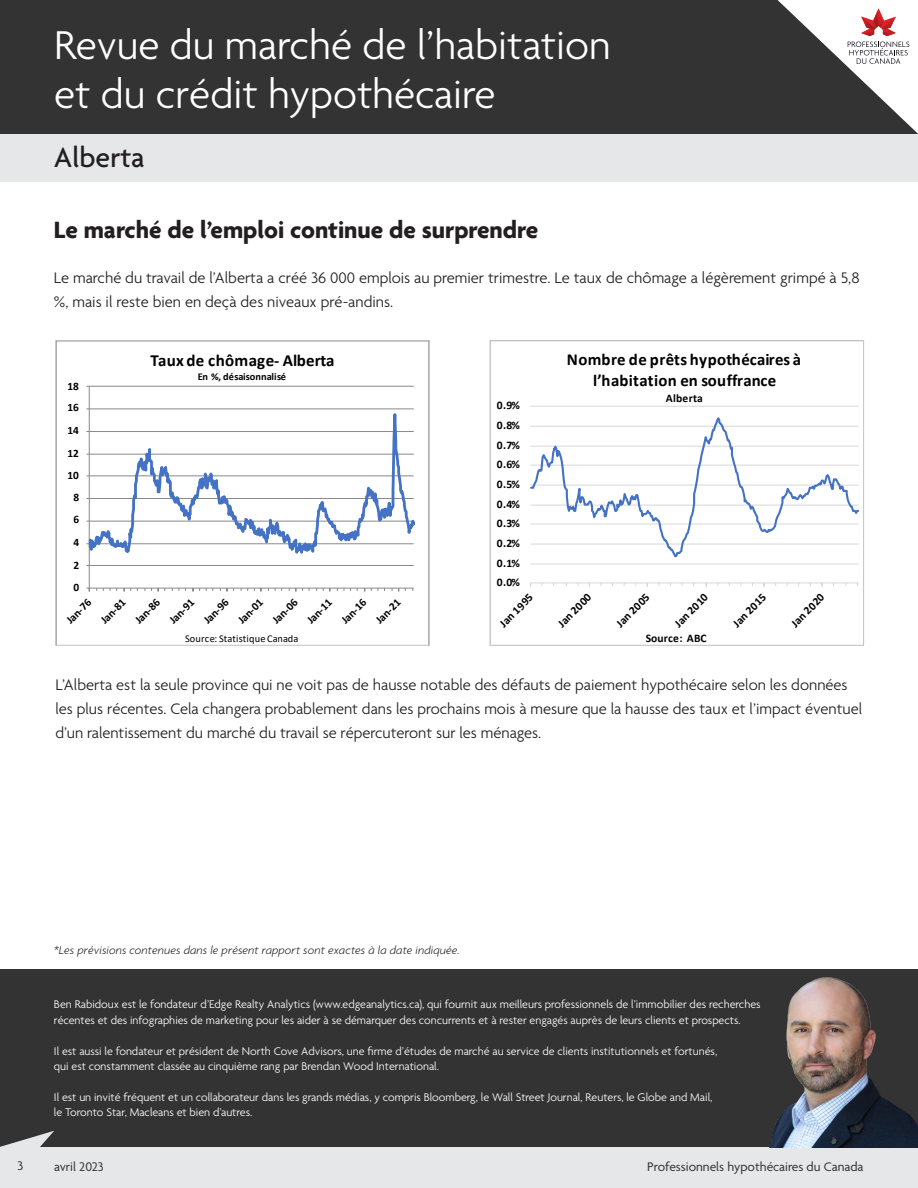
<style>
.page{position:relative;width:918px;height:1188px;background:#fff}
.page>*{position:absolute;margin:0;border:0;box-sizing:border-box;transform-origin:0 0}
.t1{font:300 43.5px "Agenda";color:#fff}
.t2{font:500 30px "Agenda";color:#231f20}
.t3{font:700 25.5px "Agenda";color:#231f20}
.t4{font:700 16.95px "Calibri";letter-spacing:.01em;color:#000}
.t5{font:700 16.8px/21px "Calibri";letter-spacing:.02em;color:#000;text-align:center}
.t6{font:300 16.5px/24px "Agenda";color:#231f20}
.t7{font:13.5px "Agenda";color:#333}
.t8{font:13.5px "Agenda";color:#313232}
.t9{font:300 12px/15.3px "Agenda";color:#fff}
.t10{font:italic 300 12px "Agenda";letter-spacing:.01em;color:#231f20}
.t11{font:700 11.55px "Calibri";letter-spacing:.01em;color:#000}
.t12{font:700 11.25px "Calibri";letter-spacing:-.005em;color:#000}
.t13{font:10.35px "Calibri";letter-spacing:.02em;color:#000}
.t14{font:700 10.35px "Calibri";letter-spacing:.01em;color:#000}
</style>
<div class="page">
<div style="left:0;top:0;width:918px;height:147px;background:#333"></div>
<div style="left:0;top:134px;width:918px;height:47px;background:#e6e7e8"></div>
<svg style="left:778px;top:0;width:140px;height:134px"></svg>
<div style="left:0;top:969px;width:918px;height:195px;background:#333"></div>
<svg style="left:0;top:1131px;width:54px;height:16px"></svg>
<div style="left:0;top:1147px;width:918px;height:41px;background:#e6e7e9"></div>
<img style="left:769px;top:977px;width:149px;height:170px">
<svg style="left:530px;top:405px;width:329px;height:182px"></svg>
<div style="left:490px;top:340px;width:374px;height:306px;border:1px solid #c2c2c2"></div>
<svg style="left:86px;top:385px;width:329px;height:207px"></svg>
<div style="left:55px;top:340px;width:375px;height:306px;border:1px solid #c2c2c2"></div>
<p class="t1" style="left:54px;top:22px;width:558px">Revue du marché de l’habitation</p>
<p class="t1" style="left:54px;top:71px;width:443px">et du crédit hypothécaire</p>
<p class="t2" style="left:54px;top:141px;width:92px">Alberta</p>
<p class="t3" style="left:54px;top:216px;width:486px">Le marché de l’emploi continue de surprendre</p>
<p class="t6" style="left:54px;top:267px;width:807px">Le marché du travail de l’Alberta a créé 36 000 emplois au premier trimestre. Le taux de chômage a légèrement grimpé à 5,8 %, mais il reste bien en deçà des niveaux pré-andins.</p>
<p class="t12" style="left:68px;top:378px;width:13px">18</p>
<p class="t12" style="left:68px;top:400px;width:13px">16</p>
<p class="t12" style="left:68px;top:422px;width:13px">14</p>
<p class="t12" style="left:68px;top:445px;width:13px">12</p>
<p class="t12" style="left:68px;top:467px;width:13px">10</p>
<p class="t12" style="left:73px;top:489px;width:7px">8</p>
<p class="t12" style="left:73px;top:512px;width:7px">6</p>
<p class="t12" style="left:73px;top:534px;width:7px">4</p>
<p class="t12" style="left:73px;top:557px;width:7px">2</p>
<p class="t12" style="left:73px;top:580px;width:7px">0</p>
<p class="t4" style="left:151px;top:348px;width:185px">Taux de chômage- Alberta</p>
<p class="t14" style="left:198px;top:369px;width:90px">En %, désaisonnalisé</p>
<p class="t12" style="left:63px;top:616px;width:32px;rotate:-45deg">Jan-76</p>
<p class="t12" style="left:97px;top:616px;width:32px;rotate:-45deg">Jan-81</p>
<p class="t12" style="left:131px;top:616px;width:32px;rotate:-45deg">Jan-86</p>
<p class="t12" style="left:166px;top:616px;width:32px;rotate:-45deg">Jan-91</p>
<p class="t12" style="left:200px;top:616px;width:32px;rotate:-45deg">Jan-96</p>
<p class="t12" style="left:234px;top:616px;width:32px;rotate:-45deg">Jan-01</p>
<p class="t12" style="left:269px;top:616px;width:32px;rotate:-45deg">Jan-06</p>
<p class="t12" style="left:303px;top:616px;width:32px;rotate:-45deg">Jan-11</p>
<p class="t12" style="left:337px;top:616px;width:32px;rotate:-45deg">Jan-16</p>
<p class="t12" style="left:372px;top:616px;width:32px;rotate:-45deg">Jan-21</p>
<p class="t11" style="left:497px;top:397px;width:25px">0.9%</p>
<p class="t11" style="left:497px;top:417px;width:25px">0.8%</p>
<p class="t11" style="left:497px;top:437px;width:25px">0.7%</p>
<p class="t11" style="left:497px;top:456px;width:25px">0.6%</p>
<p class="t11" style="left:497px;top:476px;width:25px">0.5%</p>
<p class="t11" style="left:497px;top:496px;width:25px">0.4%</p>
<p class="t11" style="left:497px;top:515px;width:25px">0.3%</p>
<p class="t11" style="left:497px;top:535px;width:25px">0.2%</p>
<p class="t11" style="left:497px;top:555px;width:25px">0.1%</p>
<p class="t11" style="left:497px;top:574px;width:25px">0.0%</p>
<p class="t5" style="left:567px;top:348px;width:236px">Nombre de prêts hypothécaires à l’habitation en souffrance</p>
<p class="t11" style="left:666px;top:390px;width:39px">Alberta</p>
<p class="t11" style="left:496px;top:619px;width:43px;rotate:-45deg">Jan 1995</p>
<p class="t11" style="left:554px;top:619px;width:43px;rotate:-45deg">Jan 2000</p>
<p class="t11" style="left:612px;top:619px;width:43px;rotate:-45deg">Jan 2005</p>
<p class="t11" style="left:671px;top:619px;width:43px;rotate:-45deg">Jan 2010</p>
<p class="t11" style="left:729px;top:619px;width:43px;rotate:-45deg">Jan 2015</p>
<p class="t11" style="left:787px;top:619px;width:43px;rotate:-45deg">Jan 2020</p>
<p class="t11" style="left:646px;top:630px;width:62px">Source: ABC</p>
<p class="t6" style="left:56px;top:674px;width:808px">L’Alberta est la seule province qui ne voit pas de hausse notable des défauts de paiement hypothécaire selon les données les plus récentes. Cela changera probablement dans les prochains mois à mesure que la hausse des taux et l’impact éventuel d’un ralentissement du marché du travail se répercuteront sur les ménages.</p>
<p class="t13" style="left:185px;top:632px;width:115px">Source: Statistique Canada</p>
<p class="t10" style="left:54px;top:943px;width:407px">*Les prévisions contenues dans le présent rapport sont exactes à la date indiquée.</p>
<p class="t9" style="left:54px;top:998px;width:708px">Ben Rabidoux est le fondateur d’Edge Realty Analytics (www.edgeanalytics.ca), qui fournit aux meilleurs professionnels de l’immobilier des recherches récentes et des infographies de marketing pour les aider à se démarquer des concurrents et à rester engagés auprès de leurs clients et prospects.</p>
<p class="t9" style="left:54px;top:1044px;width:665px">Il est aussi le fondateur et président de North Cove Advisors, une firme d’études de marché au service de clients institutionnels et fortunés, qui est constamment classée au cinquième rang par Brendan Wood International.</p>
<p class="t9" style="left:54px;top:1090px;width:660px">Il est un invité fréquent et un collaborateur dans les grands médias, y compris Bloomberg, le Wall Street Journal, Reuters, le Globe and Mail, le Toronto Star, Macleans et bien d’autres.</p>
<p class="t8" style="left:17px;top:1159px;width:7px">3</p>
<p class="t7" style="left:54px;top:1159px;width:51px">avril 2023</p>
<p class="t7" style="left:647px;top:1159px;width:218px">Professionnels hypothécaires du Canada</p>
</div>
